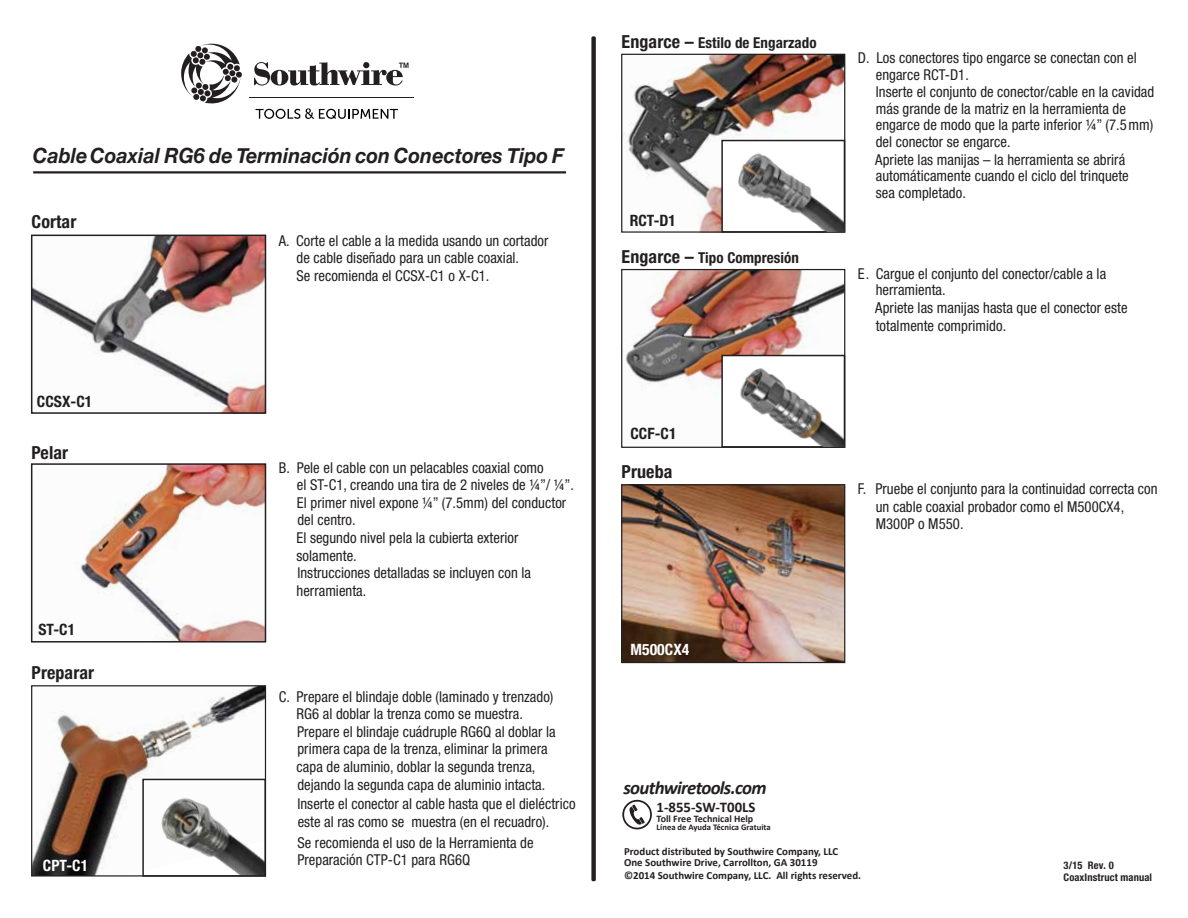
<style>
.page{position:relative;width:1188px;height:918px;background:#fff}
.page>*{position:absolute;margin:0;border:0;box-sizing:border-box;transform-origin:0 0}
.t1{font:italic 700 21px "Helvetica Neue";color:#231f20;scale:.94 1}
.t2{font:italic 700 18.9px "Calibri";letter-spacing:-.035em;color:#231f20}
.t3{font:700 condensed 18px "Helvetica Neue";letter-spacing:.005em;color:#231f20}
.t4{font:700 condensed 15.6px "Helvetica Neue";letter-spacing:.005em;color:#231f20}
.t5{font:700 condensed 15.6px "Helvetica Neue";letter-spacing:.005em;color:#fff}
.t6{font:condensed 15px/17.5px "Helvetica Neue";letter-spacing:.005em;color:#231f20}
.t7{font:700 condensed 15px "Helvetica Neue";letter-spacing:.005em;color:#231f20}
.t8{font:700 14.85px "Calibri";color:#231f20}
.t9{font:700 10.95px/10.9px "Calibri";color:#231f20}
.t10{font:700 condensed 10.5px/12.6px "Helvetica Neue";letter-spacing:.01em;color:#231f20}
.t11{font:700 10.05px "Calibri";color:#231f20}
.t12{font:700 8.7px "Calibri";color:#231f20}
.s1{font-size:18px}
</style>
<div class="page">
<div style="left:591px;top:36px;width:5px;height:845px;background:#231f20;border-radius:2px"></div>
<img style="left:34px;top:238px;width:229px;height:173px">
<div style="left:31px;top:235px;width:235px;height:179px;border:2px solid #231f20"></div>
<img style="left:80px;top:466px;width:183px;height:174px">
<div style="left:31px;top:463px;width:235px;height:180px;border:2px solid #231f20"></div>
<img style="left:33px;top:687px;width:231px;height:188px">
<div style="left:31px;top:685px;width:235px;height:192px;border:1px solid #231f20"></div>
<hr style="left:33px;top:171px;width:533px;height:3px;background:#231f20">
<svg style="left:622px;top:800px;width:30px;height:29px"></svg>
<svg style="left:181px;top:43px;width:61px;height:61px"></svg>
<svg style="left:254px;top:62px;width:155px;height:24px"></svg>
<hr style="left:249px;top:97px;width:165px;height:1px;background:#231f20">
<svg style="left:256px;top:108px;width:142px;height:11px"></svg>
<img style="left:145px;top:782px;width:118px;height:92px">
<div style="left:142px;top:779px;width:124px;height:98px;border:2px solid #231f20"></div>
<img style="left:623px;top:56px;width:220px;height:175px">
<div style="left:621px;top:54px;width:224px;height:179px;border:1px solid #231f20"></div>
<img style="left:623px;top:271px;width:220px;height:115px">
<div style="left:621px;top:269px;width:224px;height:179px;border:1px solid #231f20"></div>
<img style="left:623px;top:486px;width:220px;height:175px">
<div style="left:621px;top:484px;width:224px;height:179px;border:1px solid #231f20"></div>
<svg style="left:721px;top:140px;width:124px;height:93px"></svg>
<img style="left:722px;top:141px;width:122px;height:90px">
<svg style="left:721px;top:355px;width:124px;height:93px"></svg>
<img style="left:722px;top:356px;width:122px;height:91px">
<p class="t1" style="left:33px;top:139px;width:567px">CableCoaxial RG6 de Terminación con Conectores Tipo F</p>
<p class="t3" style="left:32px;top:211px;width:46px">Cortar</p>
<p class="t4" style="left:37px;top:392px;width:57px">CCSX-C1</p>
<p class="t3" style="left:32px;top:442px;width:38px">Pelar</p>
<p class="t4" style="left:38px;top:620px;width:38px">ST-C1</p>
<p class="t3" style="left:32px;top:662px;width:64px">Preparar</p>
<p class="t5" style="left:43px;top:856px;width:47px">CPT-C1</p>
<p class="t6" style="left:297px;top:232px;width:253px;text-indent:-18px">A. Corte el cable a la medida usando un cortador de cable diseñado para un cable coaxial.<br>Se recomienda el CCSX-C1 o X-C1.</p>
<p class="t6" style="left:297px;top:458px;width:279px;text-indent:-18px">B. Pele el cable con un pelacables coaxial como<br>el ST-C1, creando una tira de 2 niveles de ¼”/ ¼”.<br>El primer nivel expone ¼” (7.5mm) del conductor del centro.<br>El segundo nivel pela la cubierta exterior solamente.<br>Instrucciones detalladas se incluyen con la herramienta.</p>
<p class="t6" style="left:297px;top:688px;width:261px;text-indent:-18px">C. Prepare el blindaje doble (laminado y trenzado)<br>RG6 al doblar la trenza como se muestra.<br>Prepare el blindaje cuádruple RG6Q al doblar la primera capa de la trenza, eliminar la primera capa de aluminio, doblar la segunda trenza, dejando la segunda capa de aluminio intacta.</p>
<p class="t6" style="left:297px;top:795px;width:280px">Inserte el conector al cable hasta que el dieléctrico este al ras como se muestra (en el recuadro).</p>
<p class="t6" style="left:297px;top:834px;width:238px">Se recomienda el uso de la Herramienta de<br>Preparación CTP-C1 para RG6Q</p>
<p class="t7" style="left:622px;top:33px;width:196px"><span class="s1">Engarce –</span> Estilo de Engarzado</p>
<p class="t4" style="left:630px;top:211px;width:48px">RCT-D1</p>
<p class="t7" style="left:622px;top:249px;width:179px"><span class="s1">Engarce –</span> Tipo Compresión</p>
<p class="t4" style="left:630px;top:425px;width:48px">CCF-C1</p>
<p class="t3" style="left:622px;top:461px;width:52px">Prueba</p>
<p class="t6" style="left:876px;top:50px;width:280px;line-height:16.6px;text-indent:-18px">D. Los conectores tipo engarce se conectan con el engarce RCT-D1.<br>Inserte el conjunto de conector/cable en la cavidad más grande de la matriz en la herramienta de engarce de modo que la parte inferior ¼” (7.5mm) del conector se engarce.</p>
<p class="t6" style="left:875px;top:151px;width:255px;line-height:16.5px">Apriete las manijas – la herramienta se abrirá automáticamente cuando el ciclo del trinquete sea completado.</p>
<p class="t6" style="left:876px;top:265px;width:232px;line-height:16.5px;text-indent:-18px">E. Cargue el conjunto del conector/cable a la herramienta.</p>
<p class="t6" style="left:875px;top:299px;width:254px">Apriete las manijas hasta que el conector este totalmente comprimido.</p>
<p class="t6" style="left:876px;top:480px;width:283px;text-indent:-18px">F. Pruebe el conjunto para la continuidad correcta con un cable coaxial probador como el M500CX4,<br>M300P o M550.</p>
<p class="t5" style="left:630px;top:640px;width:60px">M500CX4</p>
<p class="t2" style="left:624px;top:775px;width:144px">southwiretools.com</p>
<p class="t8" style="left:657px;top:797px;width:100px">1-855-SW-T00LS</p>
<p class="t11" style="left:657px;top:812px;width:98px">Toll Free Technical Help</p>
<p class="t12" style="left:657px;top:821px;width:116px">Línea de Ayuda Técnica Gratuita</p>
<p class="t9" style="left:624px;top:846px;width:216px">Product distributed by Southwire Company, LLC<br>One Southwire Drive, Carrollton, GA 30119</p>
<p class="t9" style="left:624px;top:870px;width:239px">©2014 Southwire Company, LLC. All rights reserved.</p>
<p class="t10" style="left:1064px;top:858px;width:90px">3/15 Rev. 0<br>CoaxInstruct manual</p>
</div>
